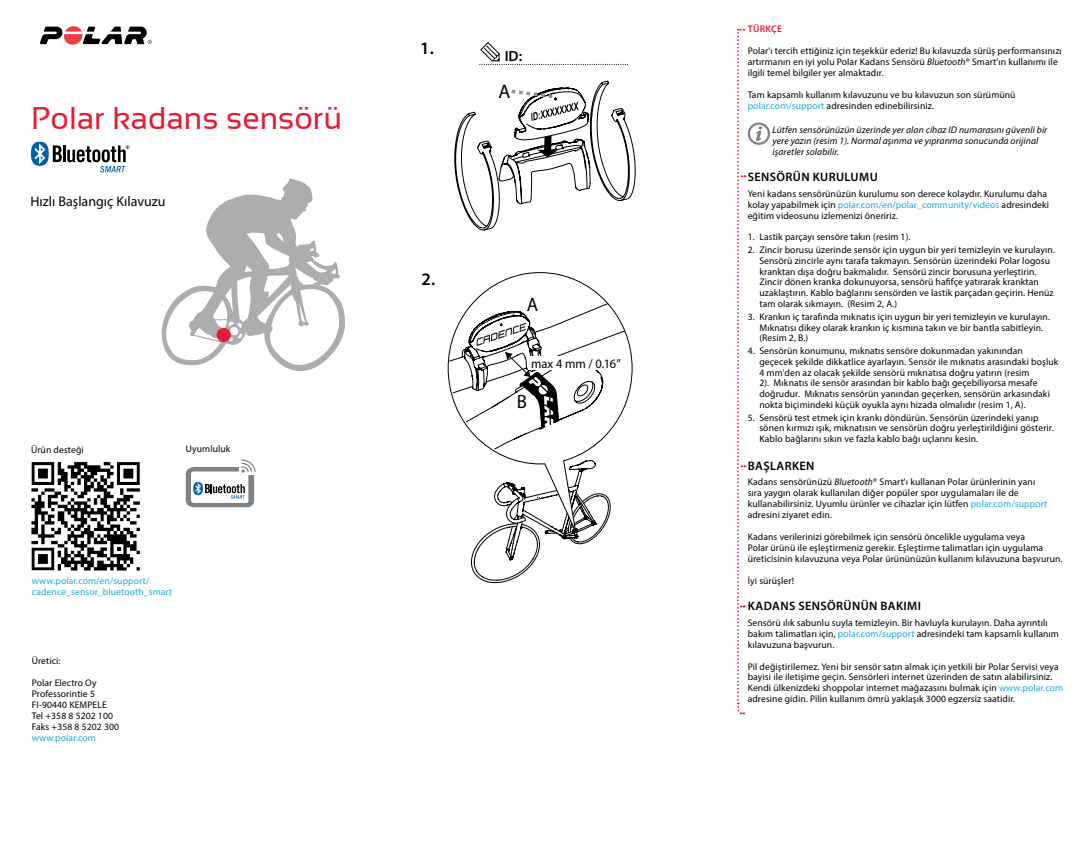
<style>
.page{position:relative;width:1087px;height:844px;background:#fff}
.page>*{position:absolute;margin:0;border:0;box-sizing:border-box;transform-origin:0 0}
.t1{font:31.5px "Sansation";color:#e61d34}
.t2{font:19.6px "Myriad Pro";color:#000}
.t3{font:19.43px "Myriad Pro";color:#000;scale:.96 1}
.t4{font:600 17.5px "Myriad Pro";color:#000}
.t5{font:600 14.7px "Myriad Pro";color:#000}
.t6{font:14px "Myriad Pro";color:#000}
.t7{font:12.95px "Myriad Pro";color:#000;scale:.96 1}
.t8{font:600 12.25px "Myriad Pro";letter-spacing:.03em;color:#000}
.t9{font:9.62px/10.8px "Myriad Pro";letter-spacing:.01em;color:#000}
.t10{font:italic 9.62px/10.8px "Myriad Pro";letter-spacing:.01em;color:#000}
.t11{font:9.62px/10.8px "Myriad Pro";letter-spacing:.01em;color:#21abd8}
.t12{font:600 9.62px "Myriad Pro";letter-spacing:.03em;color:#e61d34}
.s1{font-style:italic}
.s2{color:#21abd8}
</style>
<div class="page">
<svg style="left:31px;top:462px;width:109px;height:109px"></svg>
<svg style="left:454px;top:80px;width:182px;height:151px"></svg>
<svg style="left:479px;top:42px;width:149px;height:23px"></svg>
<svg style="left:508px;top:87px;width:70px;height:34px"></svg>
<svg style="left:447px;top:272px;width:186px;height:312px"></svg>
<svg style="left:40px;top:26px;width:112px;height:19px"></svg>
<svg style="left:186px;top:459px;width:70px;height:48px"></svg>
<svg style="left:31px;top:142px;width:98px;height:30px"></svg>
<svg style="left:161px;top:178px;width:184px;height:194px"></svg>
<div style="left:217px;top:328px;width:14px;height:14px;background:#e61d34;border-radius:50%"></div>
<svg style="left:737px;top:29px;width:33px;height:685px"></svg>
<h1 class="t1" style="left:31px;top:100px;width:312px">Polar kadans sensörü</h1>
<h3 class="t6" style="left:30px;top:193px;width:137px">Hızlı Başlangıç Kılavuzu</h3>
<p class="t9" style="left:31px;top:443px;width:54px">Ürün desteği</p>
<p class="t9" style="left:186px;top:442px;width:46px">Uyumluluk</p>
<p class="t11" style="left:32px;top:574px;width:142px">www.polar.com/en/support/ cadence_sensor_bluetooth_smart</p>
<p class="t9" style="left:32px;top:655px;width:30px">Üretici:</p>
<p class="t9" style="left:32px;top:677px;width:89px">Polar Electro Oy<br>Professorintie 5<br>FI-90440 KEMPELE<br>Tel +358 8 5202 100<br>Faks +358 8 5202 300</p>
<p class="t11" style="left:32px;top:731px;width:66px">www.polar.com</p>
<h3 class="t4" style="left:420px;top:37px;width:15px">1.</h3>
<h3 class="t5" style="left:504px;top:46px;width:19px">ID:</h3>
<h2 class="t2" style="left:498px;top:79px;width:13px">A</h2>
<h3 class="t4" style="left:421px;top:268px;width:15px">2.</h3>
<h3 class="t3" style="left:527px;top:292px;width:13px">A</h3>
<h3 class="t7" style="left:531px;top:355px;width:95px">max 4 mm / 0.16”</h3>
<h3 class="t3" style="left:517px;top:389px;width:12px">B</h3>
<p class="t12" style="left:747px;top:23px;width:36px">TÜRKÇE</p>
<p class="t9" style="left:747px;top:45px;width:315px">Polar'ı tercih ettiğiniz için teşekkür ederiz! Bu kılavuzda sürüş performansınızı artırmanın en iyi yolu Polar Kadans Sensörü <span class="s1">Bluetooth</span>® Smart'ın kullanımı ile ilgili temel bilgiler yer almaktadır.</p>
<p class="t9" style="left:747px;top:89px;width:269px">Tam kapsamlı kullanım kılavuzunu ve bu kılavuzun son sürümünü <span class="s2">polar.com/support</span> adresinden edinebilirsiniz.</p>
<p class="t10" style="left:772px;top:124px;width:276px">Lütfen sensörünüzün üzerinde yer alan cihaz ID numarasını güvenli bir yere yazın (resim 1). Normal aşınma ve yıpranma sonucunda orijinal işaretler solabilir.</p>
<p class="t8" style="left:747px;top:169px;width:131px">SENSÖRÜN KURULUMU</p>
<p class="t9" style="left:747px;top:188px;width:303px">Yeni kadans sensörünüzün kurulumu son derece kolaydır. Kurulumu daha kolay yapabilmek için <span class="s2">polar.com/en/polar_community/videos</span> adresindeki eğitim videosunu izlemenizi öneririz.</p>
<p class="t9" style="left:747px;top:231px;width:164px">1. Lastik parçayı sensöre takın (resim 1).</p>
<p class="t9" style="left:759px;top:244px;width:297px;text-indent:-12px">2. Zincir borusu üzerinde sensör için uygun bir yeri temizleyin ve kurulayın.<br>Sensörü zincirle aynı tarafa takmayın. Sensörün üzerindeki Polar logosu kranktan dışa doğru bakmalıdır. Sensörü zincir borusuna yerleştirin.<br>Zincir dönen kranka dokunuyorsa, sensörü hafifçe yatırarak kranktan uzaklaştırın. Kablo bağlarını sensörden ve lastik parçadan geçirin. Henüz tam olarak sıkmayın. (Resim 2, A.)</p>
<p class="t9" style="left:759px;top:310px;width:292px;text-indent:-12px">3. Krankın iç tarafında mıknatıs için uygun bir yeri temizleyin ve kurulayın.<br>Mıknatısı dikey olarak krankın iç kısmına takın ve bir bantla sabitleyin. (Resim 2, B.)</p>
<p class="t9" style="left:759px;top:345px;width:300px;text-indent:-12px">4. Sensörün konumunu, mıknatıs sensöre dokunmadan yakınından geçecek şekilde dikkatlice ayarlayın. Sensör ile mıknatıs arasındaki boşluk 4 mm'den az olacak şekilde sensörü mıknatısa doğru yatırın (resim<br>2). Mıknatıs ile sensör arasından bir kablo bağı geçebiliyorsa mesafe doğrudur. Mıknatıs sensörün yanından geçerken, sensörün arkasındaki nokta biçimindeki küçük oyukla aynı hizada olmalıdır (resim 1, A).</p>
<p class="t9" style="left:759px;top:411px;width:296px;text-indent:-12px">5. Sensörü test etmek için krankı döndürün. Sensörün üzerindeki yanıp sönen kırmızı ışık, mıknatısın ve sensörün doğru yerleştirildiğini gösterir.<br>Kablo bağlarını sıkın ve fazla kablo bağı uçlarını kesin.</p>
<p class="t8" style="left:747px;top:457px;width:68px">BAŞLARKEN</p>
<p class="t9" style="left:747px;top:476px;width:301px">Kadans sensörünüzü <span class="s1">Bluetooth</span>® Smart'ı kullanan Polar ürünlerinin yanı sıra yaygın olarak kullanılan diğer popüler spor uygulamaları ile de kullanabilirsiniz. Uyumlu ürünler ve cihazlar için lütfen <span class="s2">polar.com/support </span>adresini ziyaret edin.</p>
<p class="t9" style="left:747px;top:531px;width:316px">Kadans verilerinizi görebilmek için sensörü öncelikle uygulama veya<br>Polar ürünü ile eşleştirmeniz gerekir. Eşleştirme talimatları için uygulama üreticisinin kılavuzuna veya Polar ürününüzün kullanım kılavuzuna başvurun.</p>
<p class="t9" style="left:747px;top:575px;width:48px">İyi sürüşler!</p>
<p class="t8" style="left:747px;top:597px;width:174px">KADANS SENSÖRÜNÜN BAKIMI</p>
<p class="t9" style="left:747px;top:616px;width:313px">Sensörü ılık sabunlu suyla temizleyin. Bir havluyla kurulayın. Daha ayrıntılı bakım talimatları için, <span class="s2">polar.com/support</span> adresindeki tam kapsamlı kullanım kılavuzuna başvurun.</p>
<p class="t9" style="left:747px;top:660px;width:317px">Pil değiştirilemez. Yeni bir sensör satın almak için yetkili bir Polar Servisi veya bayisi ile iletişime geçin. Sensörleri internet üzerinden de satın alabilirsiniz.<br>Kendi ülkenizdeki shoppolar internet mağazasını bulmak için <span class="s2">www.polar.com </span>adresine gidin. Pilin kullanım ömrü yaklaşık 3000 egzersiz saatidir.</p>
</div>
